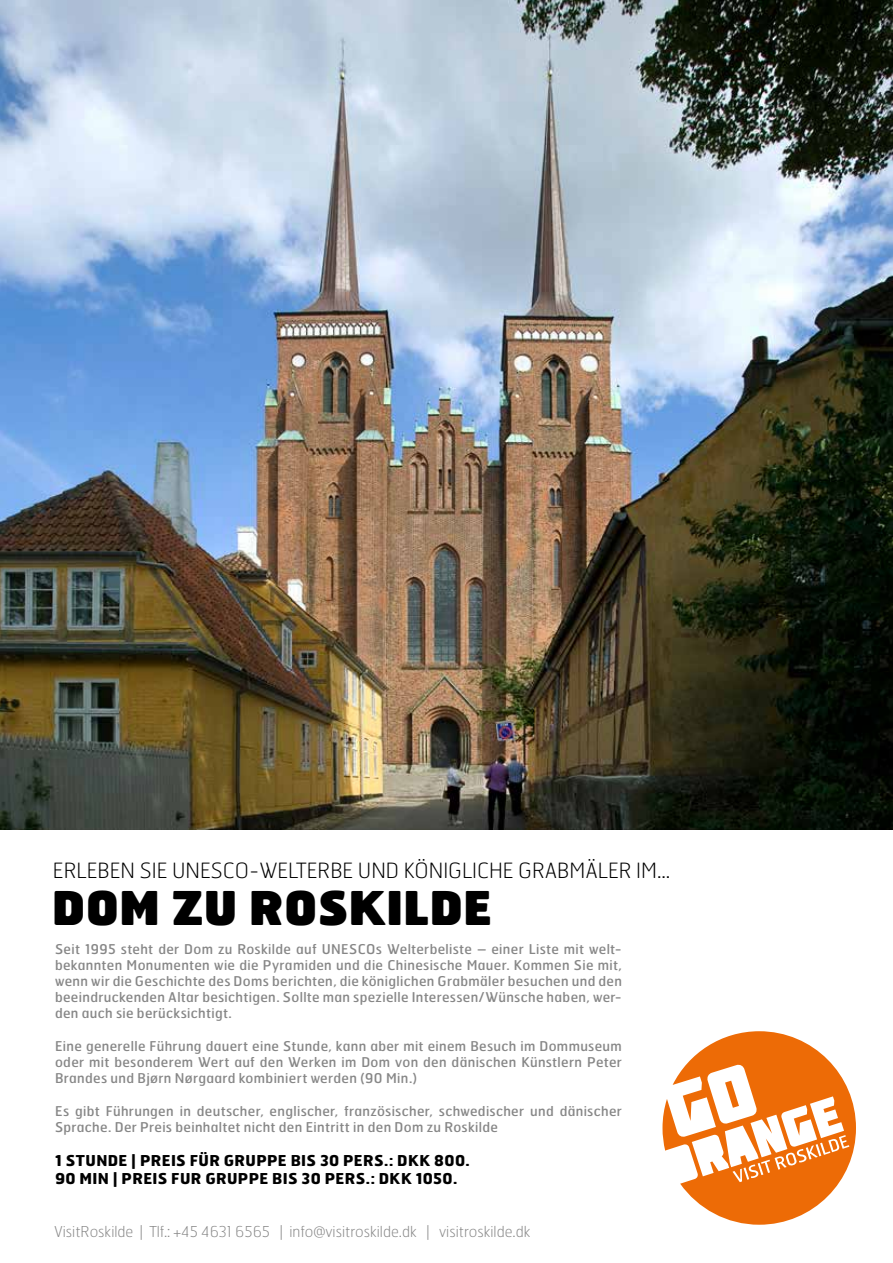
<style>
.page{position:relative;width:893px;height:1263px;background:#fff}
.page>*{position:absolute;margin:0;border:0;box-sizing:border-box;transform-origin:0 0}
.t1{font:900 46.5px "Hermes";color:#000}
.t2{font:100 21px "Hermes";color:#000}
.t3{font:700 15px/18px "Hermes";letter-spacing:.025em;color:#000}
.t4{font:100 15px "Hermes";color:#878787}
.t5{font:13.5px/16.2px "Hermes";letter-spacing:.025em;color:#878787;text-align:justify}
</style>
<div class="page">
<img style="left:0;top:0;width:893px;height:829px">
<svg style="left:662px;top:1031px;width:194px;height:194px"></svg>
<h2 class="t2" style="left:53px;top:858px;width:619px">ERLEBEN SIE UNESCO-WELTERBE UND KÖNIGLICHE GRABMÄLER IM...</h2>
<h1 class="t1" style="left:52px;top:877px;width:442px">DOM ZU ROSKILDE</h1>
<p class="t5" style="left:55px;top:940px;width:568px">Seit 1995 steht der Dom zu Roskilde auf UNESCOs Welterbeliste – einer Liste mit welt&shy;bekannten Monumenten wie die Pyramiden und die Chinesische Mauer. Kommen Sie mit, wenn wir die Geschichte des Doms berichten, die königlichen Grabmäler besuchen und den beeindruckenden Altar besichtigen. Sollte man spezielle Interessen/Wünsche haben, wer&shy;den auch sie berücksichtigt.</p>
<p class="t5" style="left:55px;top:1037px;width:568px">Eine generelle Führung dauert eine Stunde, kann aber mit einem Besuch im Dommuseum oder mit besonderem Wert auf den Werken im Dom von den dänischen Künstlern Peter Brandes und Bjørn Nørgaard kombiniert werden (90 Min.)</p>
<p class="t5" style="left:55px;top:1102px;width:568px">Es gibt Führungen in deutscher, englischer, französischer, schwedischer und dänischer<br>Sprache. Der Preis beinhaltet nicht den Eintritt in den Dom zu Roskilde</p>
<p class="t3" style="left:55px;top:1151px;width:416px">1 STUNDE | PREIS FÜR GRUPPE BIS 30 PERS.: DKK 800.<br>90 MIN | PREIS FUR GRUPPE BIS 30 PERS.: DKK 1050.</p>
<p class="t4" style="left:54px;top:1222px;width:478px">VisitRoskilde | Tlf.: +45 4631 6565 | info@visitroskilde.dk | visitroskilde.dk</p>
</div>
